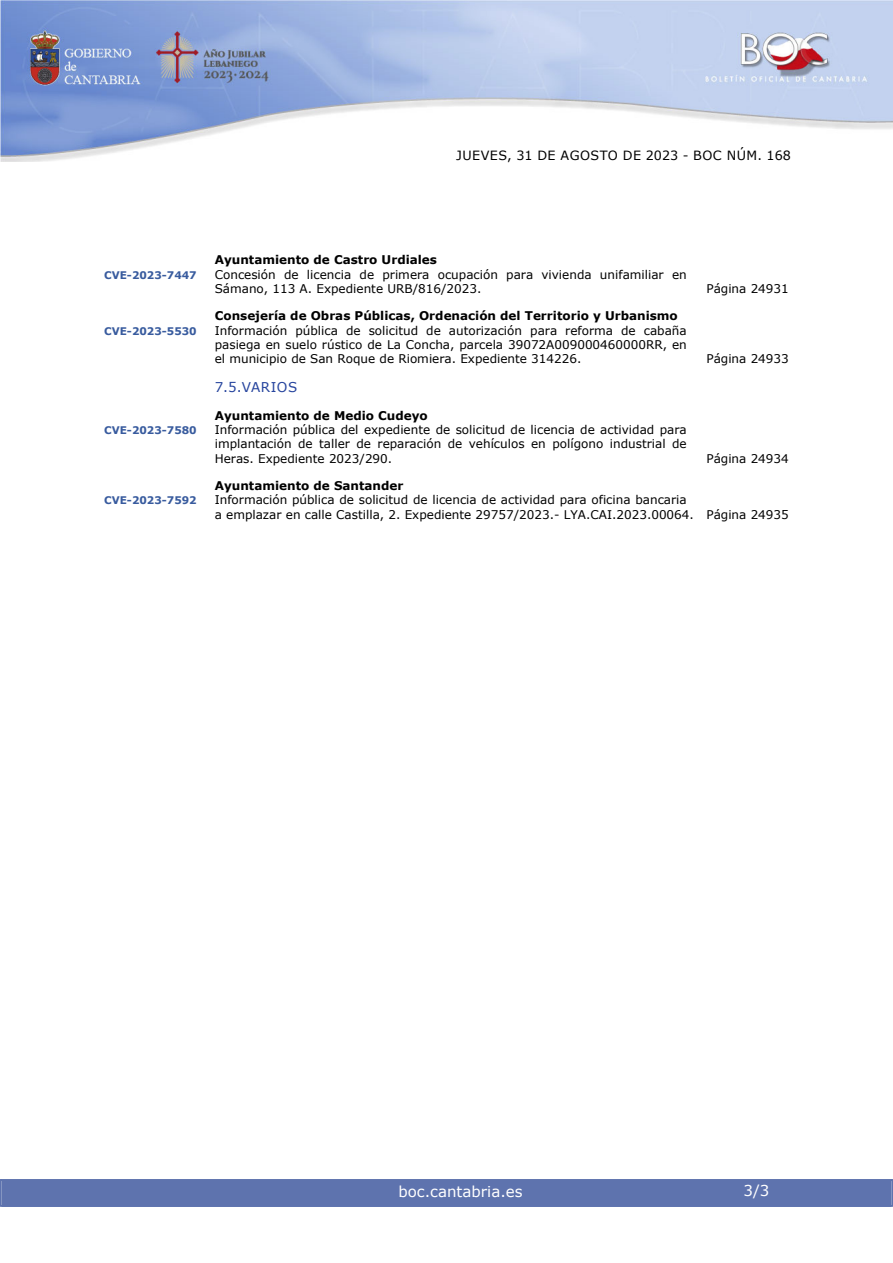
<style>
.page{position:relative;width:893px;height:1263px;background:#fff}
.page>*{position:absolute;margin:0;border:0;box-sizing:border-box;transform-origin:0 0}
.t1{font:15px "Verdana";color:#fff}
.indice_2{font:13.5px "Verdana";letter-spacing:.035em;color:#27459e}
.t2{font:12.75px "Verdana";letter-spacing:.035em;color:#000}
.indice_4{font:12px/14.4px "Verdana";color:#000}
.indice_3{font:700 12px "Verdana";color:#000}
.indice_4-2{font:700 10.5px "Verdana";color:#385b9e}
</style>
<div class="page">
<img style="left:0;top:0;width:893px;height:161px">
<div style="left:2px;top:1180px;width:889px;height:27px;background:#5e73ae"></div>
<div style="left:0;top:1179px;width:893px;height:28px;border:2px solid #5e73ae"></div>
<p class="t2" style="left:456px;top:147px;width:336px">JUEVES, 31 DE AGOSTO DE 2023 - BOC NÚM. 168</p>
<h4 class="indice_3" style="left:215px;top:251px;width:224px">Ayuntamiento de Castro Urdiales</h4>
<p class="indice_4-2" style="left:104px;top:267px;width:94px">CVE-2023-7447</p>
<p class="indice_4" style="left:215px;top:267px;width:473px">Concesión de licencia de primera ocupación para vivienda unifamiliar en<br>Sámano, 113 A. Expediente URB/816/2023.</p>
<h4 class="indice_3" style="left:215px;top:307px;width:465px">Consejería de Obras Públicas, Ordenación del Territorio y Urbanismo</h4>
<p class="indice_4-2" style="left:104px;top:323px;width:94px">CVE-2023-5530</p>
<p class="indice_4" style="left:215px;top:323px;width:473px;text-align:justify">Información pública de solicitud de autorización para reforma de cabaña pasiega en suelo rústico de La Concha, parcela 39072A009000460000RR, en el municipio de San Roque de Riomiera. Expediente 314226.</p>
<h3 class="indice_2" style="left:215px;top:378px;width:84px">7.5.VARIOS</h3>
<h4 class="indice_3" style="left:215px;top:407px;width:215px">Ayuntamiento de Medio Cudeyo</h4>
<p class="indice_4-2" style="left:104px;top:423px;width:94px">CVE-2023-7580</p>
<p class="indice_4" style="left:215px;top:422px;width:473px;text-align:justify">Información pública del expediente de solicitud de licencia de actividad para implantación de taller de reparación de vehículos en polígono industrial de Heras. Expediente 2023/290.</p>
<h4 class="indice_3" style="left:215px;top:477px;width:190px">Ayuntamiento de Santander</h4>
<p class="indice_4" style="left:706px;top:281px;width:84px">Página 24931</p>
<p class="indice_4" style="left:706px;top:352px;width:84px">Página 24933</p>
<p class="indice_4" style="left:706px;top:451px;width:84px">Página 24934</p>
<p class="indice_4-2" style="left:104px;top:493px;width:94px">CVE-2023-7592</p>
<p class="indice_4" style="left:215px;top:493px;width:576px">Información pública de solicitud de licencia de actividad para oficina bancaria<br>a emplazar en calle Castilla, 2. Expediente 29757/2023.- LYA.CAI.2023.00064. Página 24935</p>
<p class="t1" style="left:398px;top:1181px;width:126px">boc.cantabria.es</p>
<p class="t1" style="left:744px;top:1180px;width:27px">3/3</p>
</div>
